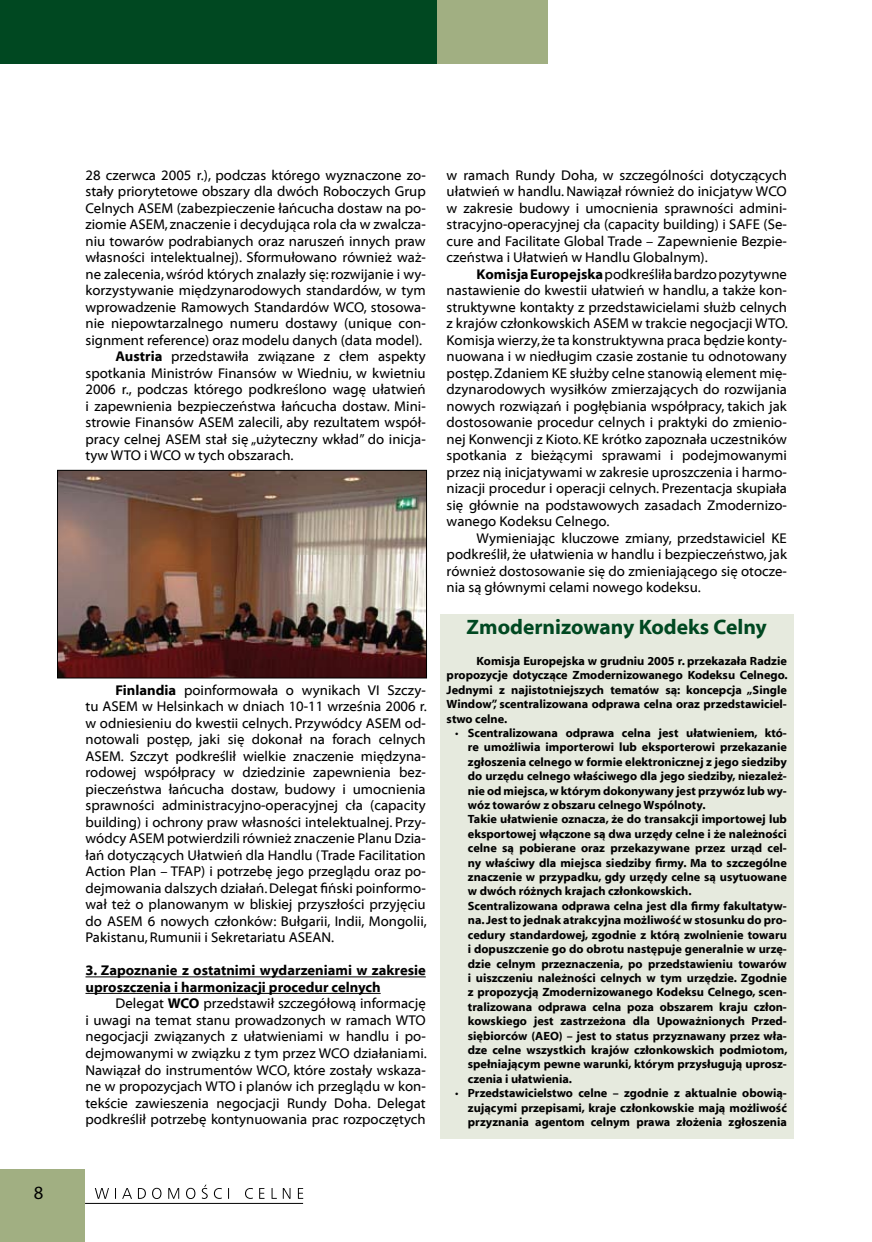
<style>
.page{position:relative;width:872px;height:1242px;background:#fff}
.page>*{position:absolute;margin:0;border:0;box-sizing:border-box;transform-origin:0 0}
.t1{font:21px "Myriad Bd Web";color:#004821}
.t2{font:14.25px/16.5px "Myriad Web";color:#000;text-align:justify}
.t3{font:14.25px/16.5px "Myriad Bd Web";color:#000}
.t4{font:12px/14.4px "Myriad Bd Web";color:#000;text-align:justify}
.t5{font:12px "Myriad Pro";color:#000}
.s1{font-family:"Myriad Bd Web"}
</style>
<div class="page">
<div style="left:437px;top:0;width:110px;height:64px;background:#a1af82"></div>
<div style="left:0;top:0;width:437px;height:64px;background:#004821"></div>
<div style="left:0;top:1169px;width:85px;height:73px;background:#a1af82"></div>
<svg style="left:95px;top:1184px;width:208px;height:15px"></svg>
<hr style="left:85px;top:1203px;width:218px;height:1px;background:#000">
<div style="left:441px;top:614px;width:352px;height:525px;background:#e6eade"></div>
<hr style="left:85px;top:976px;width:341px;height:1px;background:#000">
<hr style="left:85px;top:993px;width:296px;height:1px;background:#000">
<img style="left:59px;top:472px;width:366px;height:204px">
<div style="left:57px;top:470px;width:370px;height:208px;border:1px solid #000"></div>
<p class="t2" style="left:85px;top:167px;width:342px">28 czerwca 2005 r.), podczas którego wyznaczone zo-</p>
<p class="t2" style="left:85px;top:183px;width:342px">stały priorytetowe obszary dla dwóch Roboczych Grup</p>
<p class="t2" style="left:85px;top:200px;width:342px">Celnych ASEM (zabezpieczenie łańcucha dostaw na po-</p>
<p class="t2" style="left:85px;top:216px;width:342px">ziomie ASEM, znaczenie i decydująca rola cła w zwalcza-</p>
<p class="t2" style="left:85px;top:233px;width:342px">niu towarów podrabianych oraz naruszeń innych praw</p>
<p class="t2" style="left:85px;top:249px;width:342px">własności intelektualnej). Sformułowano również waż-</p>
<p class="t2" style="left:85px;top:266px;width:342px">ne zalecenia, wśród których znalazły się: rozwijanie i wy-</p>
<p class="t2" style="left:85px;top:282px;width:342px">korzystywanie międzynarodowych standardów, w tym</p>
<p class="t2" style="left:85px;top:299px;width:342px">wprowadzenie Ramowych Standardów WCO, stosowa-</p>
<p class="t2" style="left:85px;top:315px;width:342px">nie niepowtarzalnego numeru dostawy (unique con-</p>
<p class="t2" style="left:85px;top:332px;width:338px">signment reference) oraz modelu danych (data model).</p>
<p class="t2" style="left:115px;top:348px;width:312px"><span class="s1">Austria</span> przedstawiła związane z cłem aspekty</p>
<p class="t2" style="left:85px;top:365px;width:342px">spotkania Ministrów Finansów w Wiedniu, w kwietniu</p>
<p class="t2" style="left:85px;top:381px;width:342px">2006 r., podczas którego podkreślono wagę ułatwień</p>
<p class="t2" style="left:85px;top:398px;width:342px">i zapewnienia bezpieczeństwa łańcucha dostaw. Mini-</p>
<p class="t2" style="left:85px;top:414px;width:342px">strowie Finansów ASEM zalecili, aby rezultatem współ-</p>
<p class="t2" style="left:85px;top:431px;width:342px">pracy celnej ASEM stał się „użyteczny wkład” do inicja-</p>
<p class="t2" style="left:85px;top:447px;width:209px">tyw WTO i WCO w tych obszarach.</p>
<p class="t2" style="left:85px;top:682px;width:343px;text-indent:30px"><span class="s1">Finlandia</span> poinformowała o wynikach VI Szczy&shy;tu ASEM w Helsinkach w dniach 10-11 września 2006 r. w odniesieniu do kwestii celnych. Przywódcy ASEM od&shy;notowali postęp, jaki się dokonał na forach celnych ASEM. Szczyt podkreślił wielkie znaczenie międzyna&shy;rodowej współpracy w dziedzinie zapewnienia bez&shy;pieczeństwa łańcucha dostaw, budowy i umocnienia sprawności administracyjno-operacyjnej cła (capacity building) i ochrony praw własności intelektualnej. Przy&shy;wódcy ASEM potwierdzili również znaczenie Planu Dzia&shy;łań dotyczących Ułatwień dla Handlu (Trade Facilitation Action Plan – TFAP) i potrzebę jego przeglądu oraz po&shy;dejmowania dalszych działań. Delegat fiński poinformo&shy;wał też o planowanym w bliskiej przyszłości przyjęciu do ASEM 6 nowych członków: Bułgarii, Indii, Mongolii, Pakistanu, Rumunii i Sekretariatu ASEAN.</p>
<p class="t3" style="left:85px;top:962px;width:342px">3. Zapoznanie z ostatnimi wydarzeniami w zakresie uproszczenia i harmonizacji procedur celnych</p>
<p class="t2" style="left:85px;top:995px;width:343px;text-indent:30px">Delegat <span class="s1">WCO</span> przedstawił szczegółową informację i uwagi na temat stanu prowadzonych w ramach WTO negocjacji związanych z ułatwieniami w handlu i po&shy;dejmowanymi w związku z tym przez WCO działaniami.<br>Nawiązał do instrumentów WCO, które zostały wskaza&shy;ne w propozycjach WTO i planów ich przeglądu w kon&shy;tekście zawieszenia negocjacji Rundy Doha. Delegat podkreślił potrzebę kontynuowania prac rozpoczętych</p>
<p class="t2" style="left:446px;top:167px;width:342px">w ramach Rundy Doha, w szczególności dotyczących ułatwień w handlu. Nawiązał również do inicjatyw WCO w zakresie budowy i umocnienia sprawności admini&shy;stracyjno-operacyjnej cła (capacity building) i SAFE (Se&shy;cure and Facilitate Global Trade – Zapewnienie Bezpie&shy;czeństwa i Ułatwień w Handlu Globalnym).</p>
<p class="t2" style="left:446px;top:266px;width:343px;text-indent:30px"><span class="s1">Komisja Europejska</span> podkreśliła bardzo pozytywne nastawienie do kwestii ułatwień w handlu, a także kon&shy;struktywne kontakty z przedstawicielami służb celnych z krajów członkowskich ASEM w trakcie negocjacji WTO.<br>Komisja wierzy, że ta konstruktywna praca będzie konty&shy;nuowana i w niedługim czasie zostanie tu odnotowany postęp. Zdaniem KE służby celne stanowią element mię&shy;dzynarodowych wysiłków zmierzających do rozwijania nowych rozwiązań i pogłębiania współpracy, takich jak dostosowanie procedur celnych i praktyki do zmienio&shy;nej Konwencji z Kioto. KE krótko zapoznała uczestników spotkania z bieżącymi sprawami i podejmowanymi przez nią inicjatywami w zakresie uproszczenia i harmo&shy;nizacji procedur i operacji celnych. Prezentacja skupiała się głównie na podstawowych zasadach Zmodernizo&shy;wanego Kodeksu Celnego.</p>
<p class="t2" style="left:446px;top:530px;width:342px;text-indent:30px">Wymieniając kluczowe zmiany, przedstawiciel KE podkreślił, że ułatwienia w handlu i bezpieczeństwo, jak również dostosowanie się do zmieniającego się otocze&shy;nia są głównymi celami nowego kodeksu.</p>
<h1 class="t1" style="left:466px;top:615px;width:302px">Zmodernizowany Kodeks Celny</h1>
<p class="t4" style="left:446px;top:654px;width:342px;text-indent:30px">Komisja Europejska w grudniu 2005 r. przekazała Radzie propozycje dotyczące Zmodernizowanego Kodeksu Celnego.<br>Jednymi z najistotniejszych tematów są: koncepcja „Single Window”, scentralizowana odprawa celna oraz przedstawiciel&shy;stwo celne.</p>
<p class="t4" style="left:468px;top:726px;width:321px;text-align:left">Scentralizowana odprawa celna jest ułatwieniem, któ&shy;re umożliwia importerowi lub eksporterowi przekazanie zgłoszenia celnego w formie elektronicznej z jego siedziby do urzędu celnego właściwego dla jego siedziby, niezależ&shy;nie od miejsca, w którym dokonywany jest przywóz lub wy&shy;wóz towarów z obszaru celnego Wspólnoty.<br>Takie ułatwienie oznacza, że do transakcji importowej lub eksportowej włączone są dwa urzędy celne i że należności celne są pobierane oraz przekazywane przez urząd cel&shy;ny właściwy dla miejsca siedziby firmy. Ma to szczególne znaczenie w przypadku, gdy urzędy celne są usytuowane w dwóch różnych krajach członkowskich.<br>Scentralizowana odprawa celna jest dla firmy fakultatyw&shy;na. Jest to jednak atrakcyjna możliwość w stosunku do pro&shy;cedury standardowej, zgodnie z którą zwolnienie towaru i dopuszczenie go do obrotu następuje generalnie w urzę&shy;dzie celnym przeznaczenia, po przedstawieniu towarów i uiszczeniu należności celnych w tym urzędzie. Zgodnie z propozycją Zmodernizowanego Kodeksu Celnego, scen&shy;tralizowana odprawa celna poza obszarem kraju człon&shy;kowskiego jest zastrzeżona dla Upoważnionych Przed&shy;siębiorców (AEO) – jest to status przyznawany przez wła&shy;dze celne wszystkich krajów członkowskich podmiotom, spełniającym pewne warunki, którym przysługują uprosz&shy;czenia i ułatwienia.<br>Przedstawicielstwo celne – zgodnie z aktualnie obowią&shy;zującymi przepisami, kraje członkowskie mają możliwość przyznania agentom celnym prawa złożenia zgłoszenia</p>
<p class="t5" style="left:455px;top:725px;width:5px">•</p>
<p class="t5" style="left:455px;top:1085px;width:5px">•</p>
</div>
